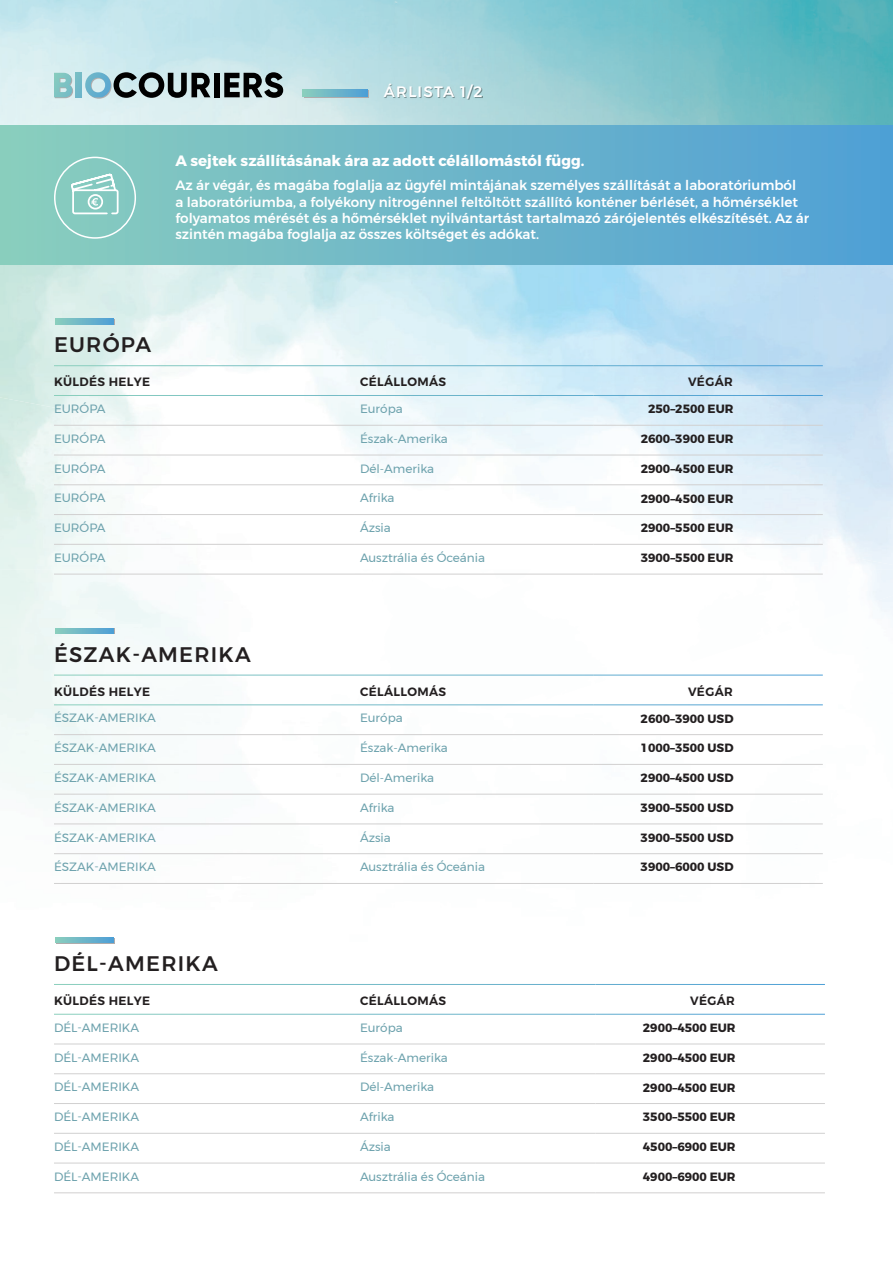
<style>
.page{position:relative;width:893px;height:1263px;background:#fff}
.page>*{position:absolute;margin:0;border:0;box-sizing:border-box;transform-origin:0 0}
.t1{font:500 21px "Montserrat";letter-spacing:.06em;color:#231f20}
.t2{font:700 15px "Montserrat";color:#fff}
.t3{font:500 15px "Montserrat";letter-spacing:.08em;color:#fff}
.t4{font:500 13.5px/16.2px "Montserrat";color:#fff}
.t5{font:12px "Montserrat";color:#6da2ad}
.t6{font:700 12px "Montserrat";color:#231f20}
.t7{font:600 12px "Montserrat";letter-spacing:.03em;color:#231f20}
</style>
<div class="page">
<img style="left:0;top:0;width:893px;height:397px">
<div style="left:0;top:126px;width:893px;height:139px;background:linear-gradient(to right,#8bcebe,#4f9fd5)"></div>
<div style="left:77px;top:74px;width:5px;height:24px;background:#6eb6c9"></div>
<svg style="left:54px;top:73px;width:19px;height:25px"></svg>
<div style="left:76px;top:73px;width:5px;height:24px;background:#72bac7"></div>
<svg style="left:85px;top:72px;width:125px;height:27px;background:#798d91"></svg>
<div style="left:214px;top:73px;width:5px;height:24px;background:#000"></div>
<svg style="left:224px;top:72px;width:59px;height:26px;background:#566061"></svg>
<div style="left:304px;top:90px;width:64px;height:7px;background:#4a9ed6"></div>
<svg style="left:303px;top:89px;width:64px;height:8px"></svg>
<div style="left:54px;top:157px;width:82px;height:82px;border:2px solid #fff;border-radius:50%"></div>
<svg style="left:70px;top:173px;width:49px;height:42px"></svg>
<img style="left:385px;top:84px;width:98px;height:16px">
<svg style="left:56px;top:324px;width:58px;height:1px"></svg>
<svg style="left:55px;top:319px;width:59px;height:5px"></svg>
<hr style="left:54px;top:425px;width:300px;height:1px;background:#d1d0d0">
<hr style="left:354px;top:425px;width:239px;height:1px;background:#d1d0d0">
<hr style="left:593px;top:425px;width:230px;height:1px;background:#d1d0d0">
<hr style="left:54px;top:455px;width:300px;height:1px;background:#d1d0d0">
<hr style="left:354px;top:455px;width:239px;height:1px;background:#d1d0d0">
<hr style="left:593px;top:455px;width:230px;height:1px;background:#d1d0d0">
<hr style="left:54px;top:484px;width:300px;height:1px;background:#d1d0d0">
<hr style="left:354px;top:484px;width:239px;height:1px;background:#d1d0d0">
<hr style="left:593px;top:484px;width:230px;height:1px;background:#d1d0d0">
<hr style="left:54px;top:514px;width:300px;height:1px;background:#d1d0d0">
<hr style="left:354px;top:514px;width:239px;height:1px;background:#d1d0d0">
<hr style="left:593px;top:514px;width:230px;height:1px;background:#d1d0d0">
<hr style="left:54px;top:544px;width:300px;height:1px;background:#d1d0d0">
<hr style="left:354px;top:544px;width:239px;height:1px;background:#d1d0d0">
<hr style="left:593px;top:544px;width:230px;height:1px;background:#d1d0d0">
<hr style="left:54px;top:574px;width:300px;height:1px;background:#d1d0d0">
<hr style="left:354px;top:574px;width:239px;height:1px;background:#d1d0d0">
<hr style="left:593px;top:574px;width:230px;height:1px;background:#d1d0d0">
<hr style="left:54px;top:365px;width:300px;height:1px;background:#fff">
<hr style="left:354px;top:365px;width:239px;height:1px;background:#fff">
<hr style="left:593px;top:365px;width:230px;height:1px;background:#fff">
<hr style="left:54px;top:395px;width:300px;height:1px;background:#fff">
<hr style="left:354px;top:395px;width:239px;height:1px;background:#fff">
<hr style="left:593px;top:395px;width:230px;height:1px;background:#fff">
<svg style="left:56px;top:633px;width:58px;height:1px"></svg>
<svg style="left:55px;top:628px;width:59px;height:5px"></svg>
<hr style="left:54px;top:734px;width:300px;height:1px;background:#d1d0d0">
<hr style="left:354px;top:734px;width:239px;height:1px;background:#d1d0d0">
<hr style="left:593px;top:734px;width:230px;height:1px;background:#d1d0d0">
<hr style="left:54px;top:764px;width:300px;height:1px;background:#d1d0d0">
<hr style="left:354px;top:764px;width:239px;height:1px;background:#d1d0d0">
<hr style="left:593px;top:764px;width:230px;height:1px;background:#d1d0d0">
<hr style="left:54px;top:794px;width:300px;height:1px;background:#d1d0d0">
<hr style="left:354px;top:794px;width:239px;height:1px;background:#d1d0d0">
<hr style="left:593px;top:794px;width:230px;height:1px;background:#d1d0d0">
<hr style="left:54px;top:823px;width:300px;height:1px;background:#d1d0d0">
<hr style="left:354px;top:823px;width:239px;height:1px;background:#d1d0d0">
<hr style="left:593px;top:823px;width:230px;height:1px;background:#d1d0d0">
<hr style="left:54px;top:853px;width:300px;height:1px;background:#d1d0d0">
<hr style="left:354px;top:853px;width:239px;height:1px;background:#d1d0d0">
<hr style="left:593px;top:853px;width:230px;height:1px;background:#d1d0d0">
<hr style="left:54px;top:883px;width:300px;height:1px;background:#d1d0d0">
<hr style="left:354px;top:883px;width:239px;height:1px;background:#d1d0d0">
<hr style="left:593px;top:883px;width:230px;height:1px;background:#d1d0d0">
<svg style="left:55px;top:938px;width:59px;height:5px"></svg>
<hr style="left:54px;top:1043px;width:300px;height:1px;background:#d1d0d0">
<hr style="left:354px;top:1043px;width:241px;height:1px;background:#d1d0d0">
<hr style="left:595px;top:1043px;width:230px;height:1px;background:#d1d0d0">
<hr style="left:54px;top:1073px;width:300px;height:1px;background:#d1d0d0">
<hr style="left:354px;top:1073px;width:241px;height:1px;background:#d1d0d0">
<hr style="left:595px;top:1073px;width:230px;height:1px;background:#d1d0d0">
<hr style="left:54px;top:1103px;width:300px;height:1px;background:#d1d0d0">
<hr style="left:354px;top:1103px;width:241px;height:1px;background:#d1d0d0">
<hr style="left:595px;top:1103px;width:230px;height:1px;background:#d1d0d0">
<hr style="left:54px;top:1133px;width:300px;height:1px;background:#d1d0d0">
<hr style="left:354px;top:1133px;width:241px;height:1px;background:#d1d0d0">
<hr style="left:595px;top:1133px;width:230px;height:1px;background:#d1d0d0">
<hr style="left:54px;top:1163px;width:300px;height:1px;background:#d1d0d0">
<hr style="left:354px;top:1163px;width:241px;height:1px;background:#d1d0d0">
<hr style="left:595px;top:1163px;width:230px;height:1px;background:#d1d0d0">
<hr style="left:54px;top:1192px;width:300px;height:1px;background:#d1d0d0">
<hr style="left:354px;top:1192px;width:241px;height:1px;background:#d1d0d0">
<hr style="left:595px;top:1192px;width:230px;height:1px;background:#d1d0d0">
<p class="t3" style="left:384px;top:80px;width:100px">ÁRLISTA 1/2</p>
<p class="t2" style="left:175px;top:151px;width:411px">A sejtek szállításának ára az adott célállomástól függ.</p>
<p class="t4" style="left:175px;top:177px;width:635px">Az ár végár, és magába foglalja az ügyfél mintájának személyes szállítását a laboratóriumból<br>a laboratóriumba, a folyékony nitrogénnel feltöltött szállító konténer bérlését, a hőmérséklet folyamatos mérését és a hőmérséklet nyilvántartást tartalmazó zárójelentés elkészítését. Az ár szintén magába foglalja az összes költséget és adókat.</p>
<h1 class="t1" style="left:54px;top:328px;width:99px">EURÓPA</h1>
<p class="t7" style="left:54px;top:373px;width:98px">KÜLDÉS HELYE</p>
<p class="t7" style="left:360px;top:373px;width:88px">CÉLÁLLOMÁS</p>
<p class="t7" style="left:688px;top:373px;width:46px">VÉGÁR</p>
<p class="t5" style="left:54px;top:400px;width:53px">EURÓPA</p>
<p class="t5" style="left:360px;top:400px;width:44px">Európa</p>
<p class="t6" style="left:648px;top:401px;width:87px">250–2500 EUR</p>
<p class="t5" style="left:54px;top:429px;width:53px">EURÓPA</p>
<p class="t5" style="left:360px;top:429px;width:89px">Észak-Amerika</p>
<p class="t6" style="left:641px;top:431px;width:94px">2600–3900 EUR</p>
<p class="t5" style="left:54px;top:459px;width:53px">EURÓPA</p>
<p class="t5" style="left:360px;top:459px;width:76px">Dél-Amerika</p>
<p class="t6" style="left:641px;top:461px;width:94px">2900–4500 EUR</p>
<p class="t5" style="left:54px;top:489px;width:53px">EURÓPA</p>
<p class="t5" style="left:360px;top:489px;width:36px">Afrika</p>
<p class="t6" style="left:641px;top:491px;width:94px">2900–4500 EUR</p>
<p class="t5" style="left:54px;top:519px;width:53px">EURÓPA</p>
<p class="t5" style="left:360px;top:519px;width:32px">Ázsia</p>
<p class="t6" style="left:641px;top:521px;width:94px">2900–5500 EUR</p>
<p class="t5" style="left:54px;top:548px;width:53px">EURÓPA</p>
<p class="t5" style="left:360px;top:548px;width:127px">Ausztrália és Óceánia</p>
<p class="t6" style="left:641px;top:550px;width:94px">3900–5500 EUR</p>
<h1 class="t1" style="left:54px;top:638px;width:198px">ÉSZAK-AMERIKA</h1>
<p class="t7" style="left:54px;top:682px;width:98px">KÜLDÉS HELYE</p>
<p class="t7" style="left:360px;top:682px;width:88px">CÉLÁLLOMÁS</p>
<p class="t7" style="left:688px;top:682px;width:46px">VÉGÁR</p>
<p class="t5" style="left:54px;top:709px;width:103px">ÉSZAK-AMERIKA</p>
<p class="t5" style="left:360px;top:709px;width:44px">Európa</p>
<p class="t6" style="left:641px;top:711px;width:94px">2600–3900 USD</p>
<p class="t5" style="left:54px;top:739px;width:103px">ÉSZAK-AMERIKA</p>
<p class="t5" style="left:360px;top:739px;width:89px">Észak-Amerika</p>
<p class="t6" style="left:641px;top:741px;width:94px">1000–3500 USD</p>
<p class="t5" style="left:54px;top:768px;width:103px">ÉSZAK-AMERIKA</p>
<p class="t5" style="left:360px;top:768px;width:76px">Dél-Amerika</p>
<p class="t6" style="left:641px;top:770px;width:94px">2900–4500 USD</p>
<p class="t5" style="left:54px;top:798px;width:103px">ÉSZAK-AMERIKA</p>
<p class="t5" style="left:360px;top:798px;width:36px">Afrika</p>
<p class="t6" style="left:641px;top:800px;width:94px">3900–5500 USD</p>
<p class="t5" style="left:54px;top:828px;width:103px">ÉSZAK-AMERIKA</p>
<p class="t5" style="left:360px;top:828px;width:32px">Ázsia</p>
<p class="t6" style="left:641px;top:830px;width:94px">3900–5500 USD</p>
<p class="t5" style="left:54px;top:858px;width:103px">ÉSZAK-AMERIKA</p>
<p class="t5" style="left:360px;top:858px;width:127px">Ausztrália és Óceánia</p>
<p class="t6" style="left:641px;top:860px;width:94px">3900–6000 USD</p>
<h1 class="t1" style="left:54px;top:947px;width:165px">DÉL-AMERIKA</h1>
<p class="t7" style="left:54px;top:991px;width:98px">KÜLDÉS HELYE</p>
<p class="t7" style="left:360px;top:991px;width:88px">CÉLÁLLOMÁS</p>
<p class="t7" style="left:690px;top:991px;width:46px">VÉGÁR</p>
<p class="t5" style="left:54px;top:1018px;width:87px">DÉL-AMERIKA</p>
<p class="t5" style="left:360px;top:1018px;width:44px">Európa</p>
<p class="t6" style="left:643px;top:1020px;width:94px">2900–4500 EUR</p>
<p class="t5" style="left:54px;top:1048px;width:87px">DÉL-AMERIKA</p>
<p class="t5" style="left:360px;top:1048px;width:89px">Észak-Amerika</p>
<p class="t6" style="left:643px;top:1050px;width:94px">2900–4500 EUR</p>
<p class="t5" style="left:54px;top:1078px;width:87px">DÉL-AMERIKA</p>
<p class="t5" style="left:360px;top:1078px;width:76px">Dél-Amerika</p>
<p class="t6" style="left:643px;top:1080px;width:94px">2900–4500 EUR</p>
<p class="t5" style="left:54px;top:1108px;width:87px">DÉL-AMERIKA</p>
<p class="t5" style="left:360px;top:1108px;width:36px">Afrika</p>
<p class="t6" style="left:643px;top:1109px;width:94px">3500–5500 EUR</p>
<p class="t5" style="left:54px;top:1137px;width:87px">DÉL-AMERIKA</p>
<p class="t5" style="left:360px;top:1137px;width:32px">Ázsia</p>
<p class="t6" style="left:643px;top:1139px;width:94px">4500–6900 EUR</p>
<p class="t5" style="left:54px;top:1167px;width:87px">DÉL-AMERIKA</p>
<p class="t5" style="left:360px;top:1167px;width:127px">Ausztrália és Óceánia</p>
<p class="t6" style="left:643px;top:1169px;width:94px">4900–6900 EUR</p>
</div>
